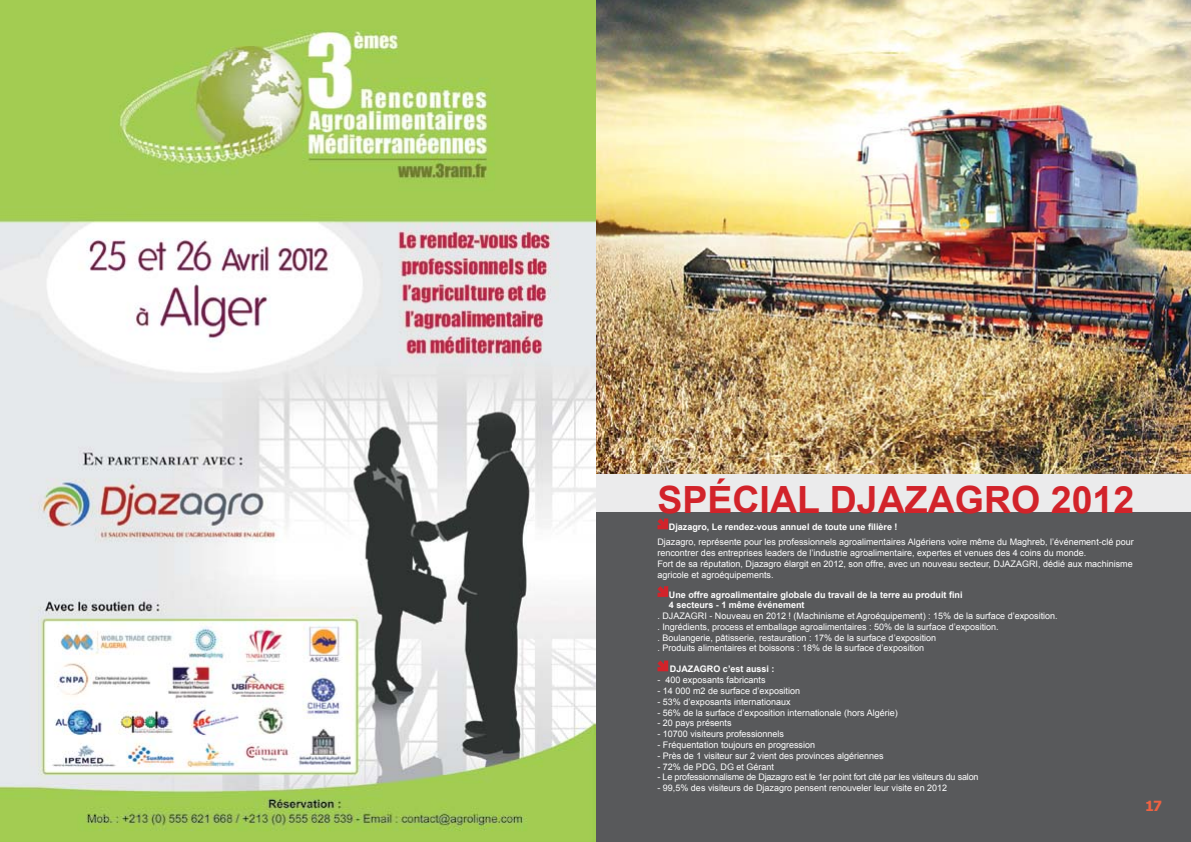
<style>
.page{position:relative;width:1191px;height:842px;background:#fff}
.page>*{position:absolute;margin:0;border:0;box-sizing:border-box;transform-origin:0 0}
.t1{font:700 37.5px "Arial";color:#d2232a}
.t2{font:700 14px "Tahoma";color:#ef6242}
.t3{font:9px/10.8px "Arial";color:#fff}
.t4{font:700 9px/9.7px "Arial";color:#fff}
.t5{font:9px "Arial";letter-spacing:-.02em;color:#fff}
</style>
<div class="page">
<img style="left:595px;top:0;width:596px;height:475px">
<div style="left:595px;top:475px;width:596px;height:367px;background:#ebebec"></div>
<div style="left:595px;top:513px;width:596px;height:329px;background:#58595b"></div>
<svg style="left:657px;top:518px;width:11px;height:11px"></svg>
<svg style="left:657px;top:586px;width:11px;height:11px"></svg>
<svg style="left:657px;top:660px;width:11px;height:11px"></svg>
<img style="left:0;top:0;width:595px;height:842px">
<h1 class="t1" style="left:657px;top:474px;width:478px">SPÉCIAL DJAZAGRO 2012</h1>
<p class="t4" style="left:669px;top:523px;width:230px">Djazagro, Le rendez-vous annuel de toute une filière !</p>
<p class="t3" style="left:657px;top:537px;width:478px">Djazagro, représente pour les professionnels agroalimentaires Algériens voire même du Maghreb, l’événement-clé pour rencontrer des entreprises leaders de l’industrie agroalimentaire, expertes et venues des 4 coins du monde.<br>Fort de sa réputation, Djazagro élargit en 2012, son offre, avec un nouveau secteur, DJAZAGRI, dédié aux machinisme agricole et agroéquipements.</p>
<p class="t3" style="left:657px;top:610px;width:402px">. DJAZAGRI - Nouveau en 2012 ! (Machinisme et Agroéquipement) : 15% de la surface d’exposition. . Ingrédients, process et emballage agroalimentaires : 50% de la surface d’exposition.<br>. Boulangerie, pâtisserie, restauration : 17% de la surface d’exposition<br>. Produits alimentaires et boissons : 18% de la surface d’exposition</p>
<p class="t4" style="left:670px;top:665px;width:106px">DJAZAGRO c’est aussi :</p>
<p class="t3" style="left:657px;top:675px;width:110px">- 400 exposants fabricants</p>
<p class="t3" style="left:657px;top:686px;width:144px">- 14 000 m2 de surface d’exposition</p>
<p class="t3" style="left:657px;top:696px;width:135px">- 53% d’exposants internationaux</p>
<p class="t3" style="left:657px;top:707px;width:242px">- 56% de la surface d’exposition internationale (hors Algérie)</p>
<p class="t3" style="left:657px;top:718px;width:76px">- 20 pays présents</p>
<p class="t3" style="left:657px;top:729px;width:128px">- 10700 visiteurs professionnels</p>
<p class="t3" style="left:657px;top:740px;width:159px">- Fréquentation toujours en progression</p>
<p class="t3" style="left:657px;top:750px;width:228px">- Près de 1 visiteur sur 2 vient des provinces algériennes</p>
<p class="t3" style="left:657px;top:761px;width:118px">- 72% de PDG, DG et Gérant</p>
<p class="t5" style="left:657px;top:771px;width:322px">- Le professionnalisme de Djazagro est le 1er point fort cité par les visiteurs du salon</p>
<p class="t3" style="left:657px;top:783px;width:291px">- 99,5% des visiteurs de Djazagro pensent renouveler leur visite en 2012</p>
<p class="t4" style="left:669px;top:590px;width:295px">Une offre agroalimentaire globale du travail de la terre au produit fini<br>4 secteurs - 1 même événement</p>
<h2 class="t2" style="left:1145px;top:796px;width:18px">17</h2>
</div>
